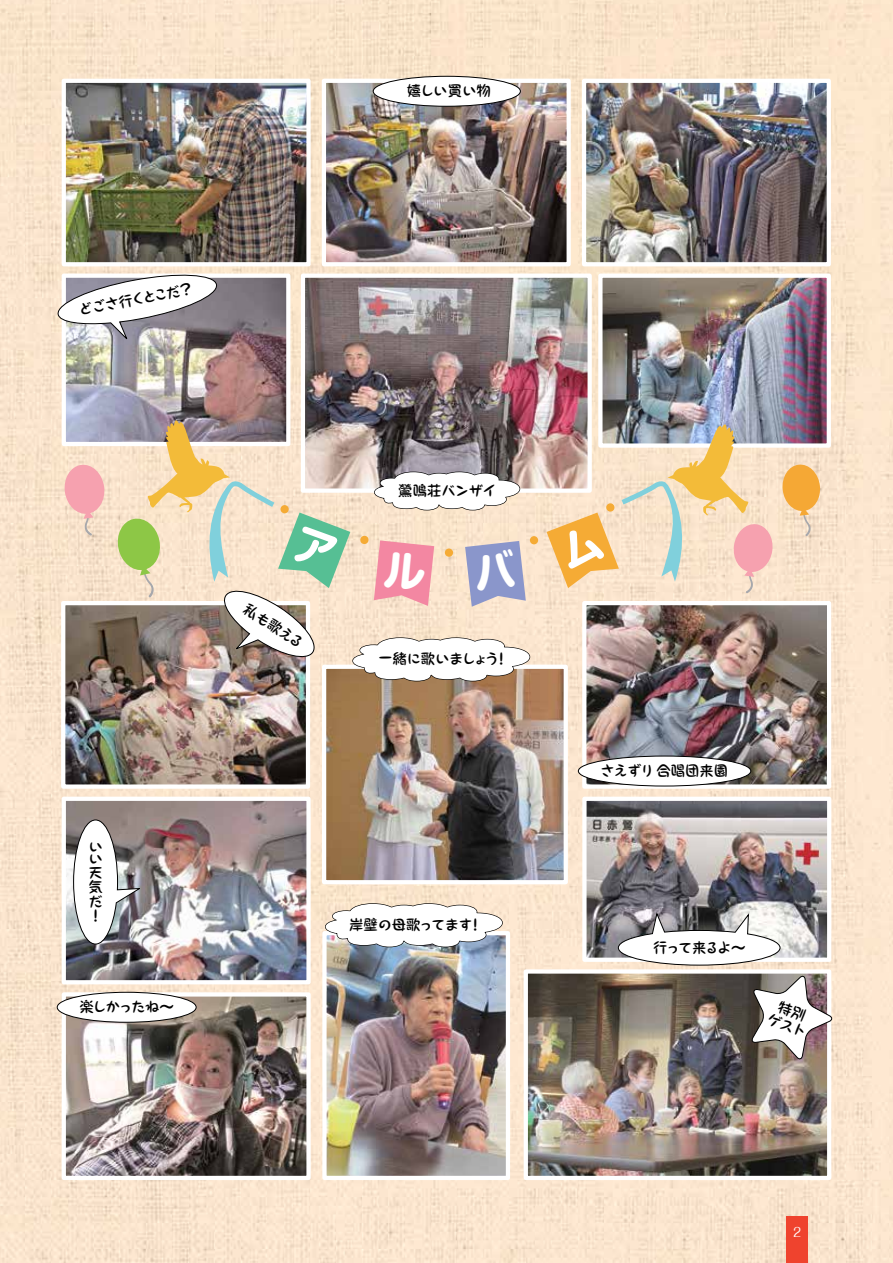
<style>
.page{position:relative;width:893px;height:1263px;background:#fff}
.page>*{position:absolute;margin:0;border:0;box-sizing:border-box;transform-origin:0 0}
.t1{font:700 14.4px/14.4px "Ro Pokkru Std";letter-spacing:-.04em;color:#000}
.t2{font:700 14.4px "Ro Pokkru Std";color:#000}
.t3{font:700 14.4px "Ro Pokkru Std";letter-spacing:-.015em;color:#000}
.t4{font:12.75px "Maru Fo Pro";color:#fff}
</style>
<div class="page">
<img style="left:0;top:0;width:893px;height:1263px">
<div style="left:787px;top:1216px;width:21px;height:47px;background:#ef432e"></div>
<img style="left:67px;top:84px;width:239px;height:177px">
<img style="left:306px;top:279px;width:281px;height:209px">
<div style="left:301px;top:274px;width:291px;height:219px;border:4px solid #fff"></div>
<img style="left:587px;top:802px;width:239px;height:155px">
<div style="left:582px;top:797px;width:249px;height:165px;border:4px solid #fff"></div>
<img style="left:67px;top:802px;width:239px;height:177px">
<div style="left:62px;top:797px;width:249px;height:187px;border:4px solid #fff"></div>
<img style="left:603px;top:279px;width:223px;height:164px">
<div style="left:598px;top:274px;width:233px;height:174px;border:4px solid #fff"></div>
<img style="left:587px;top:84px;width:239px;height:177px">
<div style="left:582px;top:79px;width:249px;height:187px;border:4px solid #fff"></div>
<img style="left:327px;top:84px;width:239px;height:177px">
<div style="left:322px;top:79px;width:249px;height:187px;border:4px solid #fff"></div>
<div style="left:62px;top:79px;width:249px;height:187px;border:4px solid #fff"></div>
<img style="left:67px;top:279px;width:218px;height:162px">
<div style="left:62px;top:274px;width:228px;height:172px;border:4px solid #fff"></div>
<img style="left:587px;top:606px;width:239px;height:178px">
<div style="left:582px;top:601px;width:249px;height:188px;border:4px solid #fff"></div>
<img style="left:67px;top:997px;width:239px;height:178px">
<div style="left:62px;top:992px;width:249px;height:188px;border:4px solid #fff"></div>
<img style="left:327px;top:936px;width:178px;height:239px">
<div style="left:322px;top:931px;width:188px;height:249px;border:4px solid #fff"></div>
<img style="left:66px;top:606px;width:239px;height:178px">
<div style="left:61px;top:601px;width:249px;height:188px;border:4px solid #fff"></div>
<img style="left:529px;top:974px;width:297px;height:201px">
<div style="left:524px;top:969px;width:307px;height:211px;border:4px solid #fff"></div>
<img style="left:327px;top:670px;width:236px;height:209px">
<div style="left:322px;top:665px;width:246px;height:219px;border:4px solid #fff"></div>
<svg style="left:73px;top:819px;width:67px;height:125px"></svg>
<svg style="left:781px;top:463px;width:40px;height:73px;background:#f4c481"></svg>
<svg style="left:63px;top:463px;width:43px;height:73px;background:#f5c0bc"></svg>
<div style="left:530px;top:536px;width:8px;height:8px;background:#f5ab35;border-radius:50%"></div>
<div style="left:373px;top:76px;width:147px;height:30px;background:#fff;border-radius:50%"></div>
<div style="left:373px;top:76px;width:148px;height:31px;border:1px solid #000;border-radius:50%"></div>
<div style="left:578px;top:756px;width:173px;height:30px;background:#fff;border-radius:50%"></div>
<div style="left:578px;top:756px;width:173px;height:30px;border:1px solid #000;border-radius:50%"></div>
<div style="left:57px;top:992px;width:139px;height:30px;background:#fff;border-radius:50%"></div>
<div style="left:57px;top:992px;width:139px;height:30px;border:1px solid #000;border-radius:50%"></div>
<svg style="left:618px;top:912px;width:162px;height:54px"></svg>
<svg style="left:751px;top:975px;width:82px;height:85px"></svg>
<svg style="left:324px;top:903px;width:179px;height:45px"></svg>
<svg style="left:56px;top:272px;width:162px;height:69px"></svg>
<img style="left:116px;top:420px;width:415px;height:262px">
<svg style="left:547px;top:424px;width:227px;height:169px;background:#e8ceaf"></svg>
<p class="t1" style="left:407px;top:83px;width:85px">嬉しい買い物</p>
<p class="t1" style="left:77px;top:302px;width:118px;rotate:-11deg">どごさ行くとこだ？</p>
<p class="t1" style="left:249px;top:601px;width:70px;rotate:33deg">私も歌える</p>
<p class="t3" style="left:398px;top:480px;width:100px">鶯鳴荘バンザイ</p>
<p class="t1" style="left:378px;top:651px;width:132px">一緒に歌いましょう！</p>
<p class="t1" style="left:89px;top:840px;width:15px;line-height:12.1px">いい</p>
<p class="t1" style="left:89px;top:865px;width:15px;text-align:justify">天気だ！</p>
<p class="t1" style="left:79px;top:998px;width:96px">楽しかったね～</p>
<p class="t1" style="left:349px;top:917px;width:135px">岸壁の母歌ってます！</p>
<p class="t2" style="left:600px;top:760px;width:129px">さえずり 合唱団来園</p>
<p class="t1" style="left:653px;top:939px;width:94px">行って来るよ～</p>
<p class="t1" style="left:776px;top:996px;width:42px;line-height:14.9px;text-align:center;rotate:22deg">特別ゲスト</p>
<p class="t4" style="left:793px;top:1222px;width:10px">2</p>
</div>
